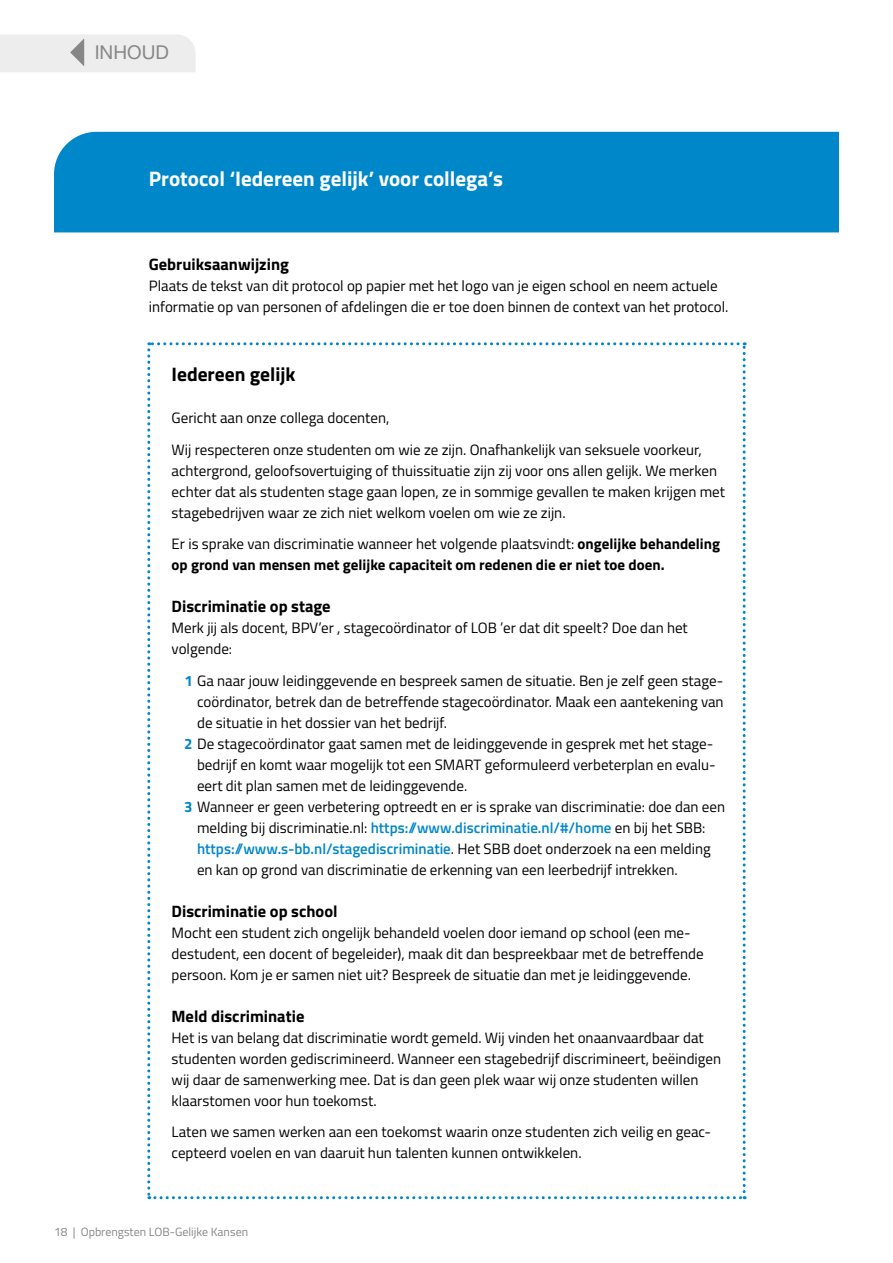
<style>
.page{position:relative;width:893px;height:1263px;background:#fff}
.page>*{position:absolute;margin:0;border:0;box-sizing:border-box;transform-origin:0 0}
.t1{font:700 21px "Titillium";color:#fff}
.t2{font:700 19.5px "Titillium";color:#000}
.t3{font:19.05px "Helvetica Neue";color:#878787}
.t4{font:700 16.5px "Titillium";color:#000}
.t5{font:15px/21px "Titillium";color:#000}
.t6{font:700 15px/21px "Titillium";color:#000}
.t7{font:600 15px "Titillium";color:#0087c9}
.t8{font:12px "Titillium";color:#878787}
.s1{font-weight:400}
.s2{font-weight:700;color:#0087c9}
.s3{font-weight:600;color:#0087c9}
.s4{font-weight:400;color:#000}
</style>
<div class="page">
<div style="left:0;top:34px;width:196px;height:38px;background:#ededed"></div>
<div style="left:54px;top:132px;width:785px;height:100px;background:#0087c9"></div>
<svg style="left:147px;top:342px;width:599px;height:857px"></svg>
<p class="t3" style="left:95px;top:41px;width:76px">INHOUD</p>
<h1 class="t1" style="left:149px;top:162px;width:356px">Protocol ‘Iedereen gelijk’ voor collega’s</h1>
<p class="t4" style="left:149px;top:252px;width:142px">Gebruiksaanwijzing</p>
<p class="t5" style="left:149px;top:275px;width:581px">Plaats de tekst van dit protocol op papier met het logo van je eigen school en neem actuele informatie op van personen of afdelingen die er toe doen binnen de context van het protocol.</p>
<h2 class="t2" style="left:172px;top:359px;width:126px">Iedereen gelijk</h2>
<p class="t5" style="left:172px;top:401px;width:532px;line-height:31.5px">Gericht aan onze collega docenten,<br>Wij respecteren onze studenten om wie ze zijn. Onafhankelijk van seksuele voorkeur,</p>
<p class="t5" style="left:172px;top:459px;width:555px">achtergrond, geloofsovertuiging of thuissituatie zijn zij voor ons allen gelijk. We merken echter dat als studenten stage gaan lopen, ze in sommige gevallen te maken krijgen met stagebedrijven waar ze zich niet welkom voelen om wie ze zijn.</p>
<p class="t6" style="left:172px;top:533px;width:550px"><span class="s1">Er is sprake van discriminatie wanneer het volgende plaatsvindt:</span> ongelijke behandeling op grond van mensen met gelijke capaciteit om redenen die er niet toe doen.</p>
<p class="t4" style="left:172px;top:594px;width:161px">Discriminatie op stage</p>
<p class="t5" style="left:172px;top:617px;width:518px">Merk jij als docent, BPV’er , stagecoördinator of LOB ’er dat dit speelt? Doe dan het volgende:</p>
<p class="t5" style="left:184px;top:669px;width:540px"><span class="s2">1</span> Ga naar jouw leidinggevende en bespreek samen de situatie. Ben je zelf geen stage-</p>
<p class="t5" style="left:197px;top:690px;width:528px">coördinator, betrek dan de betreffende stagecoördinator. Maak een aantekening van</p>
<p class="t5" style="left:197px;top:711px;width:252px">de situatie in het dossier van het bedrijf.</p>
<p class="t5" style="left:184px;top:732px;width:531px"><span class="s2">2</span> De stagecoördinator gaat samen met de leidinggevende in gesprek met het stage-</p>
<p class="t5" style="left:197px;top:753px;width:520px">bedrijf en komt waar mogelijk tot een SMART geformuleerd verbeterplan en evalu-</p>
<p class="t5" style="left:197px;top:774px;width:272px">eert dit plan samen met de leidinggevende.</p>
<p class="t5" style="left:184px;top:795px;width:542px"><span class="s2">3</span> Wanneer er geen verbetering optreedt en er is sprake van discriminatie: doe dan een</p>
<p class="t5" style="left:197px;top:816px;width:510px">melding bij discriminatie.nl: <span class="s3">https://www.discriminatie.nl/#/home</span> en bij het SBB:</p>
<p class="t7" style="left:197px;top:837px;width:515px">https://www.s-bb.nl/stagediscriminatie<span class="s4">. Het SBB doet onderzoek na een melding</span></p>
<p class="t5" style="left:197px;top:858px;width:482px">en kan op grond van discriminatie de erkenning van een leerbedrijf intrekken.</p>
<p class="t4" style="left:172px;top:898px;width:167px">Discriminatie op school</p>
<p class="t5" style="left:172px;top:921px;width:534px">Mocht een student zich ongelijk behandeld voelen door iemand op school (een me&shy;destudent, een docent of begeleider), maak dit dan bespreekbaar met de betreffende persoon. Kom je er samen niet uit? Bespreek de situatie dan met je leidinggevende.</p>
<p class="t4" style="left:172px;top:1003px;width:134px">Meld discriminatie</p>
<p class="t5" style="left:172px;top:1026px;width:551px">Het is van belang dat discriminatie wordt gemeld. Wij vinden het onaanvaardbaar dat studenten worden gediscrimineerd. Wanneer een stagebedrijf discrimineert, beëindigen wij daar de samenwerking mee. Dat is dan geen plek waar wij onze studenten willen klaarstomen voor hun toekomst.</p>
<p class="t5" style="left:172px;top:1121px;width:541px">Laten we samen werken aan een toekomst waarin onze studenten zich veilig en geac&shy;cepteerd voelen en van daaruit hun talenten kunnen ontwikkelen.</p>
<p class="t8" style="left:54px;top:1223px;width:196px">18 | Opbrengsten LOB-Gelijke Kansen</p>
</div>
